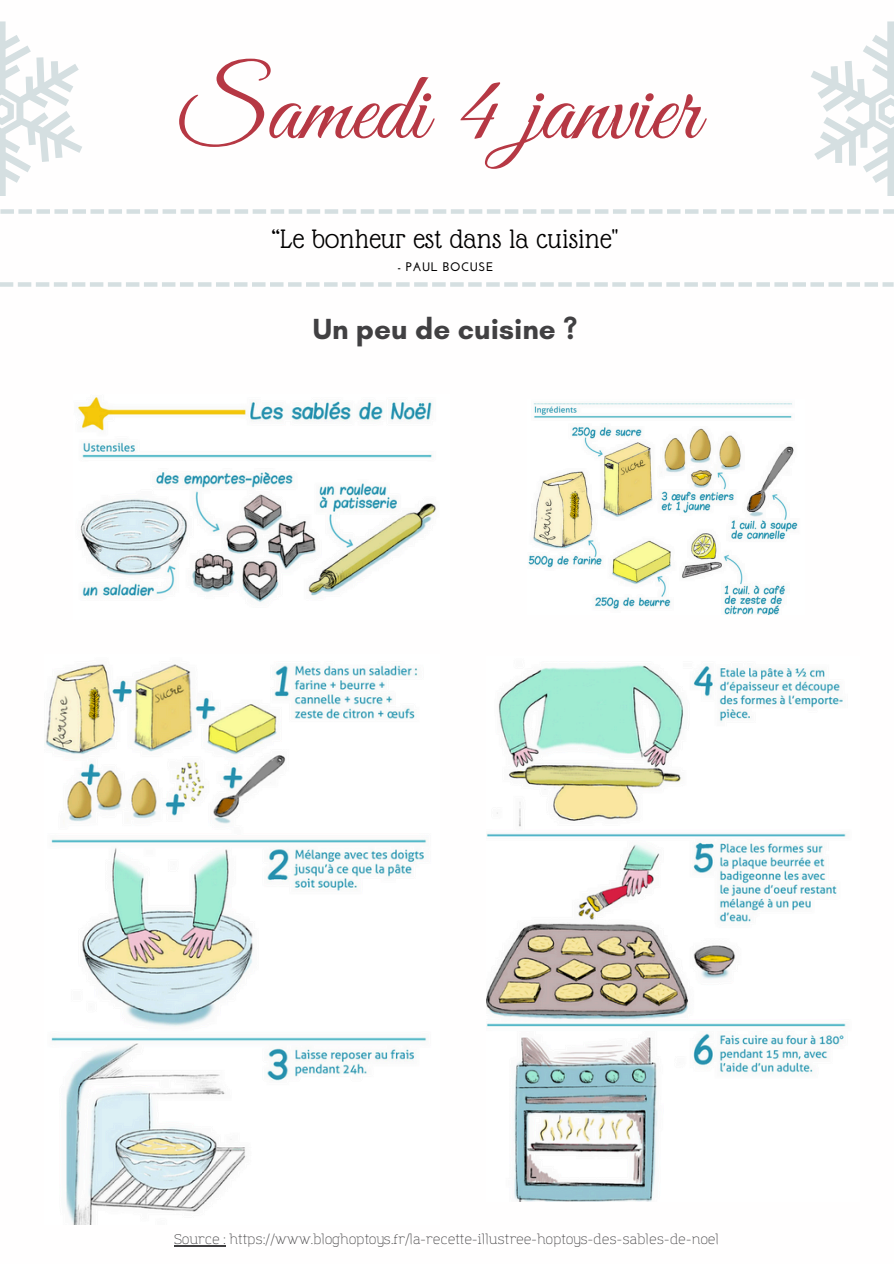
<style>
.page{position:relative;width:894px;height:1264px;background:#fff}
.page>*{position:absolute;margin:0;border:0;box-sizing:border-box;transform-origin:0 0}
.t1{font:97.5px "Great Vibes";color:#b63844}
.t2{font:700 29.55px "Glacial Indifference";color:#414042}
.t3{font:28.95px "Glass Antiqua";letter-spacing:.01em;color:#000}
.t4{font:300 13.5px "Amazing Grotesk";color:#414042}
.t5{font:700 12.45px "Josefin Sans";letter-spacing:.04em;color:#000}
</style>
<div class="page">
<svg style="left:0;top:21px;width:82px;height:175px"></svg>
<svg style="left:811px;top:21px;width:82px;height:175px"></svg>
<div style="left:0;top:209px;width:14px;height:5px;background:#d5dfe1"></div>
<div style="left:18px;top:209px;width:14px;height:5px;background:#d5dfe1"></div>
<div style="left:36px;top:209px;width:14px;height:5px;background:#d5dfe1"></div>
<div style="left:54px;top:209px;width:14px;height:5px;background:#d5dfe1"></div>
<div style="left:72px;top:209px;width:14px;height:5px;background:#d5dfe1"></div>
<div style="left:90px;top:209px;width:14px;height:5px;background:#d5dfe1"></div>
<div style="left:108px;top:209px;width:14px;height:5px;background:#d5dfe1"></div>
<div style="left:126px;top:209px;width:14px;height:5px;background:#d5dfe1"></div>
<div style="left:144px;top:209px;width:14px;height:5px;background:#d5dfe1"></div>
<div style="left:162px;top:209px;width:14px;height:5px;background:#d5dfe1"></div>
<div style="left:180px;top:209px;width:14px;height:5px;background:#d5dfe1"></div>
<div style="left:198px;top:209px;width:14px;height:5px;background:#d5dfe1"></div>
<div style="left:216px;top:209px;width:14px;height:5px;background:#d5dfe1"></div>
<div style="left:234px;top:209px;width:14px;height:5px;background:#d5dfe1"></div>
<div style="left:252px;top:209px;width:14px;height:5px;background:#d5dfe1"></div>
<div style="left:270px;top:209px;width:14px;height:5px;background:#d5dfe1"></div>
<div style="left:288px;top:209px;width:14px;height:5px;background:#d5dfe1"></div>
<div style="left:306px;top:209px;width:14px;height:5px;background:#d5dfe1"></div>
<div style="left:324px;top:209px;width:14px;height:5px;background:#d5dfe1"></div>
<div style="left:342px;top:209px;width:14px;height:5px;background:#d5dfe1"></div>
<div style="left:360px;top:209px;width:14px;height:5px;background:#d5dfe1"></div>
<div style="left:378px;top:209px;width:14px;height:5px;background:#d5dfe1"></div>
<div style="left:396px;top:209px;width:14px;height:5px;background:#d5dfe1"></div>
<div style="left:414px;top:209px;width:14px;height:5px;background:#d5dfe1"></div>
<div style="left:432px;top:209px;width:14px;height:5px;background:#d5dfe1"></div>
<div style="left:450px;top:209px;width:14px;height:5px;background:#d5dfe1"></div>
<div style="left:468px;top:209px;width:14px;height:5px;background:#d5dfe1"></div>
<div style="left:486px;top:209px;width:14px;height:5px;background:#d5dfe1"></div>
<div style="left:504px;top:209px;width:14px;height:5px;background:#d5dfe1"></div>
<div style="left:522px;top:209px;width:14px;height:5px;background:#d5dfe1"></div>
<div style="left:540px;top:209px;width:14px;height:5px;background:#d5dfe1"></div>
<div style="left:558px;top:209px;width:14px;height:5px;background:#d5dfe1"></div>
<div style="left:576px;top:209px;width:14px;height:5px;background:#d5dfe1"></div>
<div style="left:594px;top:209px;width:14px;height:5px;background:#d5dfe1"></div>
<div style="left:612px;top:209px;width:14px;height:5px;background:#d5dfe1"></div>
<div style="left:630px;top:209px;width:14px;height:5px;background:#d5dfe1"></div>
<div style="left:648px;top:209px;width:14px;height:5px;background:#d5dfe1"></div>
<div style="left:666px;top:209px;width:14px;height:5px;background:#d5dfe1"></div>
<div style="left:684px;top:209px;width:14px;height:5px;background:#d5dfe1"></div>
<div style="left:702px;top:209px;width:14px;height:5px;background:#d5dfe1"></div>
<div style="left:720px;top:209px;width:14px;height:5px;background:#d5dfe1"></div>
<div style="left:738px;top:209px;width:14px;height:5px;background:#d5dfe1"></div>
<div style="left:756px;top:209px;width:14px;height:5px;background:#d5dfe1"></div>
<div style="left:774px;top:209px;width:14px;height:5px;background:#d5dfe1"></div>
<div style="left:792px;top:209px;width:14px;height:5px;background:#d5dfe1"></div>
<div style="left:810px;top:209px;width:14px;height:5px;background:#d5dfe1"></div>
<div style="left:828px;top:209px;width:14px;height:5px;background:#d5dfe1"></div>
<div style="left:846px;top:209px;width:14px;height:5px;background:#d5dfe1"></div>
<div style="left:864px;top:209px;width:14px;height:5px;background:#d5dfe1"></div>
<div style="left:882px;top:209px;width:11px;height:5px;background:#d5dfe1"></div>
<div style="left:0;top:282px;width:13px;height:5px;background:#d5dfe1"></div>
<div style="left:18px;top:282px;width:13px;height:5px;background:#d5dfe1"></div>
<div style="left:36px;top:282px;width:13px;height:5px;background:#d5dfe1"></div>
<div style="left:54px;top:282px;width:13px;height:5px;background:#d5dfe1"></div>
<div style="left:72px;top:282px;width:13px;height:5px;background:#d5dfe1"></div>
<div style="left:90px;top:282px;width:13px;height:5px;background:#d5dfe1"></div>
<div style="left:108px;top:282px;width:13px;height:5px;background:#d5dfe1"></div>
<div style="left:126px;top:282px;width:13px;height:5px;background:#d5dfe1"></div>
<div style="left:144px;top:282px;width:13px;height:5px;background:#d5dfe1"></div>
<div style="left:162px;top:282px;width:13px;height:5px;background:#d5dfe1"></div>
<div style="left:180px;top:282px;width:13px;height:5px;background:#d5dfe1"></div>
<div style="left:198px;top:282px;width:13px;height:5px;background:#d5dfe1"></div>
<div style="left:216px;top:282px;width:13px;height:5px;background:#d5dfe1"></div>
<div style="left:234px;top:282px;width:13px;height:5px;background:#d5dfe1"></div>
<div style="left:252px;top:282px;width:13px;height:5px;background:#d5dfe1"></div>
<div style="left:270px;top:282px;width:13px;height:5px;background:#d5dfe1"></div>
<div style="left:288px;top:282px;width:13px;height:5px;background:#d5dfe1"></div>
<div style="left:306px;top:282px;width:13px;height:5px;background:#d5dfe1"></div>
<div style="left:324px;top:282px;width:13px;height:5px;background:#d5dfe1"></div>
<div style="left:342px;top:282px;width:13px;height:5px;background:#d5dfe1"></div>
<div style="left:360px;top:282px;width:13px;height:5px;background:#d5dfe1"></div>
<div style="left:378px;top:282px;width:13px;height:5px;background:#d5dfe1"></div>
<div style="left:396px;top:282px;width:13px;height:5px;background:#d5dfe1"></div>
<div style="left:414px;top:282px;width:13px;height:5px;background:#d5dfe1"></div>
<div style="left:432px;top:282px;width:13px;height:5px;background:#d5dfe1"></div>
<div style="left:450px;top:282px;width:13px;height:5px;background:#d5dfe1"></div>
<div style="left:468px;top:282px;width:13px;height:5px;background:#d5dfe1"></div>
<div style="left:486px;top:282px;width:13px;height:5px;background:#d5dfe1"></div>
<div style="left:504px;top:282px;width:13px;height:5px;background:#d5dfe1"></div>
<div style="left:522px;top:282px;width:13px;height:5px;background:#d5dfe1"></div>
<div style="left:540px;top:282px;width:13px;height:5px;background:#d5dfe1"></div>
<div style="left:558px;top:282px;width:13px;height:5px;background:#d5dfe1"></div>
<div style="left:576px;top:282px;width:13px;height:5px;background:#d5dfe1"></div>
<div style="left:594px;top:282px;width:13px;height:5px;background:#d5dfe1"></div>
<div style="left:612px;top:282px;width:13px;height:5px;background:#d5dfe1"></div>
<div style="left:630px;top:282px;width:13px;height:5px;background:#d5dfe1"></div>
<div style="left:648px;top:282px;width:13px;height:5px;background:#d5dfe1"></div>
<div style="left:666px;top:282px;width:13px;height:5px;background:#d5dfe1"></div>
<div style="left:684px;top:282px;width:13px;height:5px;background:#d5dfe1"></div>
<div style="left:702px;top:282px;width:13px;height:5px;background:#d5dfe1"></div>
<div style="left:720px;top:282px;width:13px;height:5px;background:#d5dfe1"></div>
<div style="left:738px;top:282px;width:13px;height:5px;background:#d5dfe1"></div>
<div style="left:756px;top:282px;width:13px;height:5px;background:#d5dfe1"></div>
<div style="left:774px;top:282px;width:13px;height:5px;background:#d5dfe1"></div>
<div style="left:792px;top:282px;width:13px;height:5px;background:#d5dfe1"></div>
<div style="left:810px;top:282px;width:13px;height:5px;background:#d5dfe1"></div>
<div style="left:828px;top:282px;width:13px;height:5px;background:#d5dfe1"></div>
<div style="left:846px;top:282px;width:13px;height:5px;background:#d5dfe1"></div>
<div style="left:864px;top:282px;width:13px;height:5px;background:#d5dfe1"></div>
<div style="left:882px;top:282px;width:11px;height:5px;background:#d5dfe1"></div>
<img style="left:528px;top:403px;width:270px;height:212px">
<img style="left:46px;top:664px;width:381px;height:560px">
<img style="left:486px;top:665px;width:360px;height:536px">
<img style="left:78px;top:397px;width:358px;height:205px">
<hr style="left:174px;top:1245px;width:52px;height:1px;background:#414042">
<h2 class="t1" style="left:179px;top:55px;width:521px">Samedi 4 janvier</h2>
<h3 class="t3" style="left:272px;top:223px;width:347px">“Le bonheur est dans la cuisine"</h3>
<p class="t5" style="left:397px;top:262px;width:97px">- PAUL BOCUSE</p>
<p class="t2" style="left:313px;top:311px;width:266px">Un peu de cuisine ?</p>
<p class="t4" style="left:174px;top:1233px;width:546px">Source : https://www.bloghoptoys.fr/la-recette-illustree-hoptoys-des-sables-de-noel</p>
</div>
